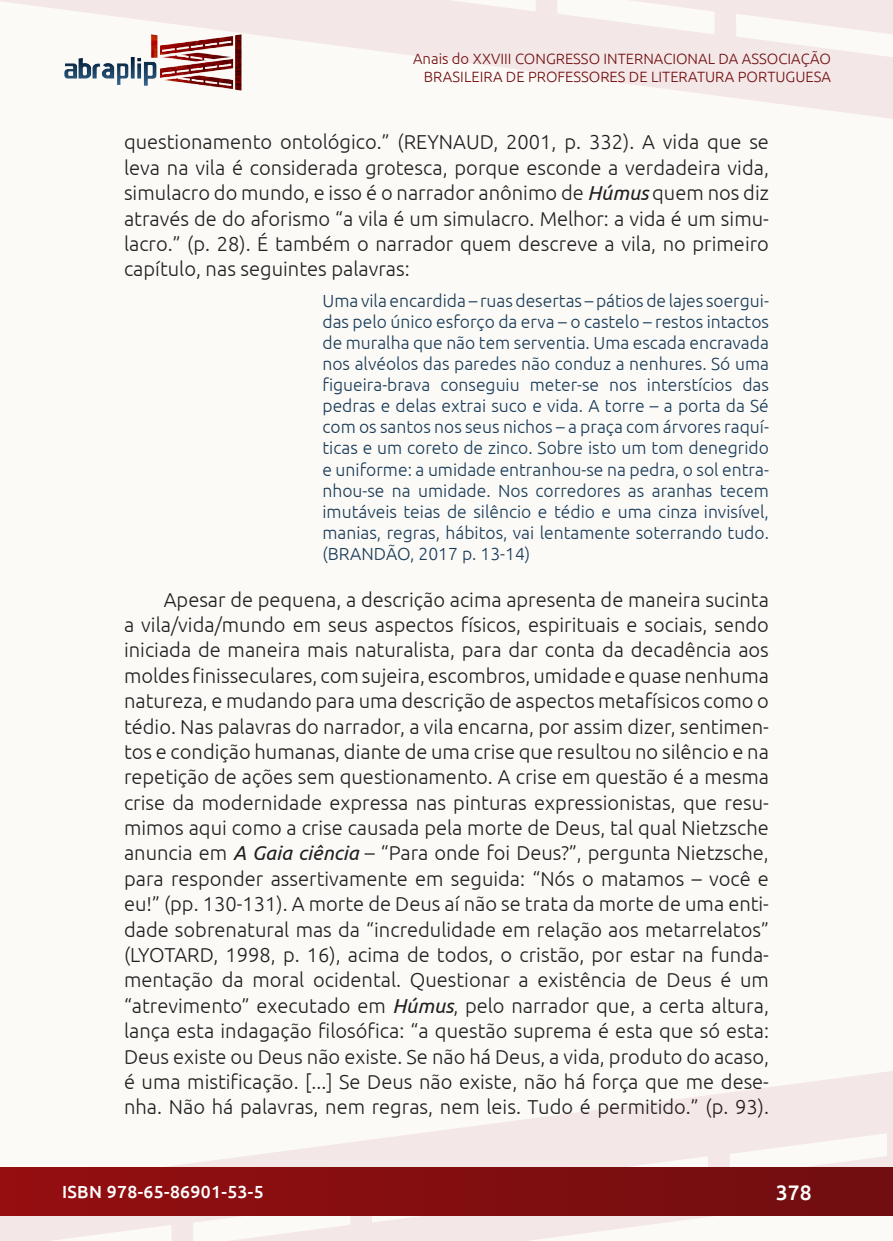
<style>
.page{position:relative;width:893px;height:1241px;background:#fff}
.page>*{position:absolute;margin:0;border:0;box-sizing:border-box;transform-origin:0 0}
.t1{font:500 21px "Ubuntu";color:#fff}
._7_CORPO{font:300 20.12px/25.4px "Ubuntu";color:#231f20;text-align:justify}
._9_CITAÇÃO{font:300 17.5px/21px "Ubuntu";color:#183b58;text-align:justify}
.t2{font:500 17.5px "Ubuntu";letter-spacing:.02em;color:#fff}
.t3{font:300 14.88px/17.8px "Ubuntu";color:#700e10;text-align:right}
.s1{font-weight:400;font-style:italic}
</style>
<div class="page">
<div style="left:0;top:0;width:893px;height:1240px;background:#fcfaf7"></div>
<svg style="left:0;top:1071px;width:893px;height:169px"></svg>
<svg style="left:0;top:0;width:893px;height:119px"></svg>
<div style="left:1px;top:1167px;width:891px;height:47px;background:linear-gradient(to right,#950e10,#700e10)"></div>
<img style="left:62px;top:31px;width:182px;height:62px">
<p class="t3" style="left:413px;top:49px;width:419px">Anais do XXVIII CONGRESSO INTERNACIONAL DA ASSOCIAÇÃO<br>BRASILEIRA DE PROFESSORES DE LITERATURA PORTUGUESA</p>
<p class="_7_CORPO" style="left:124px;top:129px;width:646px">questionamento ontológico.” (REYNAUD, 2001, p. 332). A vida que se leva na vila é considerada grotesca, porque esconde a verdadeira vida, simulacro do mundo, e isso é o narrador anônimo de <span class="s1">Húmus</span> quem nos diz através de do aforismo “a vila é um simulacro. Melhor: a vida é um simu&shy;lacro.” (p. 28). É também o narrador quem descreve a vila, no primeiro capítulo, nas seguintes palavras:</p>
<p class="_9_CITAÇÃO" style="left:322px;top:290px;width:448px">Uma vila encardida – ruas desertas – pátios de lajes soergui&shy;das pelo único esforço da erva – o castelo – restos intactos de muralha que não tem serventia. Uma escada encravada nos alvéolos das paredes não conduz a nenhures. Só uma figueira-brava conseguiu meter-se nos interstícios das pedras e delas extrai suco e vida. A torre – a porta da Sé com os santos nos seus nichos – a praça com árvores raquí&shy;ticas e um coreto de zinco. Sobre isto um tom denegrido e uniforme: a umidade entranhou-se na pedra, o sol entra&shy;nhou-se na umidade. Nos corredores as aranhas tecem imutáveis teias de silêncio e tédio e uma cinza invisível, manias, regras, hábitos, vai lentamente soterrando tudo. (BRANDÃO, 2017 p. 13-14)</p>
<p class="_7_CORPO" style="left:124px;top:586px;width:647px;text-indent:40px">Apesar de pequena, a descrição acima apresenta de maneira sucinta a vila/vida/mundo em seus aspectos físicos, espirituais e sociais, sendo iniciada de maneira mais naturalista, para dar conta da decadência aos moldes finisseculares, com sujeira, escombros, umidade e quase nenhuma natureza, e mudando para uma descrição de aspectos metafísicos como o tédio. Nas palavras do narrador, a vila encarna, por assim dizer, sentimen&shy;tos e condição humanas, diante de uma crise que resultou no silêncio e na repetição de ações sem questionamento. A crise em questão é a mesma crise da modernidade expressa nas pinturas expressionistas, que resu&shy;mimos aqui como a crise causada pela morte de Deus, tal qual Nietzsche anuncia em <span class="s1">A Gaia ciência</span> – “Para onde foi Deus?”, pergunta Nietzsche, para responder assertivamente em seguida: “Nós o matamos – você e eu!” (pp. 130-131). A morte de Deus aí não se trata da morte de uma enti&shy;dade sobrenatural mas da “incredulidade em relação aos metarrelatos” (LYOTARD, 1998, p. 16), acima de todos, o cristão, por estar na funda&shy;mentação da moral ocidental. Questionar a existência de Deus é um “atrevimento” executado em <span class="s1">Húmus</span>, pelo narrador que, a certa altura, lança esta indagação filosófica: “a questão suprema é esta que só esta:<br>Deus existe ou Deus não existe. Se não há Deus, a vida, produto do acaso, é uma mistificação. [...] Se Deus não existe, não há força que me dese&shy;nha. Não há palavras, nem regras, nem leis. Tudo é permitido.” (p. 93).</p>
<p class="t2" style="left:62px;top:1180px;width:203px">ISBN 978-65-86901-53-5</p>
<p class="t1" style="left:776px;top:1178px;width:37px">378</p>
</div>
